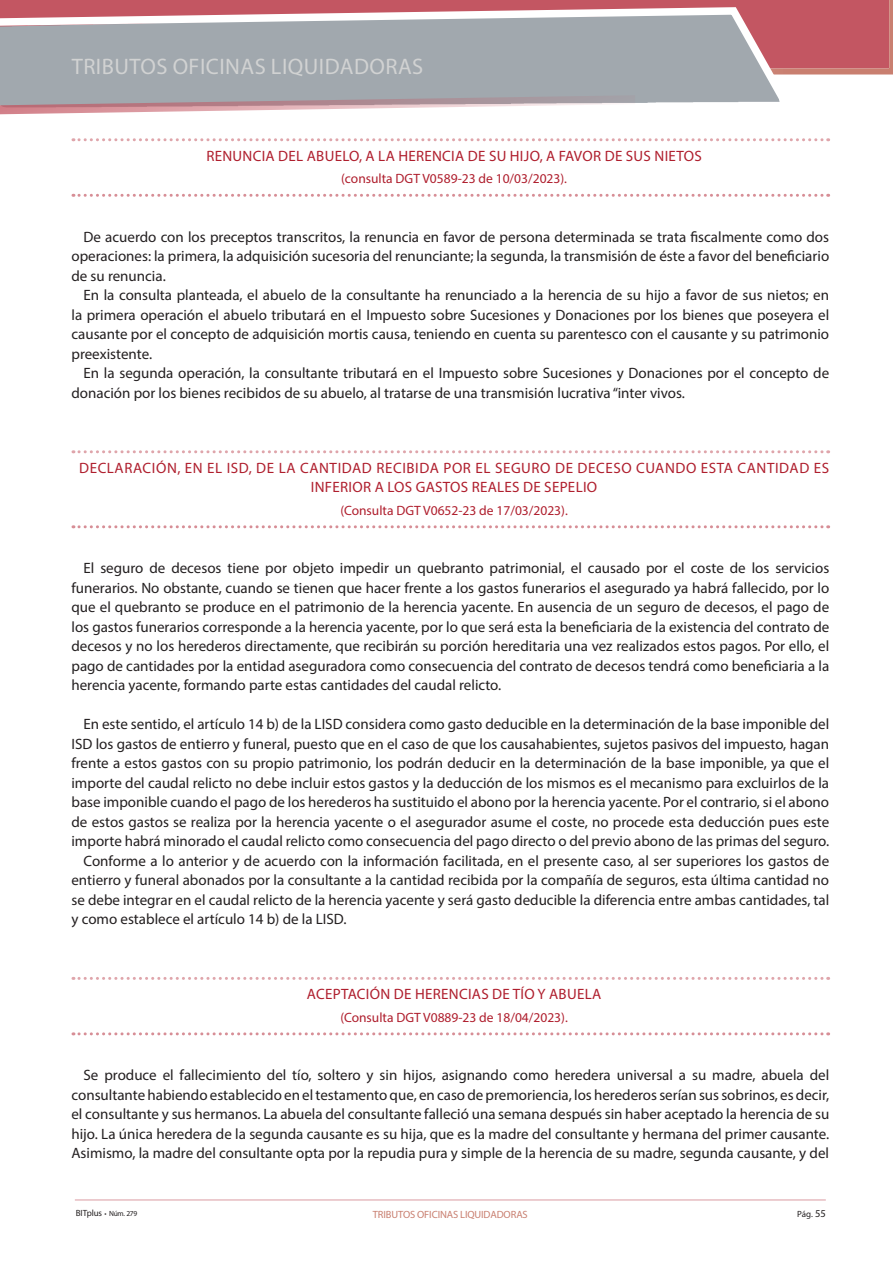
<style>
.page{position:relative;width:893px;height:1263px;background:#fff}
.page>*{position:absolute;margin:0;border:0;box-sizing:border-box;transform-origin:0 0}
.t1{font:22.5px "Myriad Pro";letter-spacing:.02em;color:#d1d2d2}
.BT_New_-_Parrafo_2ºy{font:15px/19.5px "Myriad Pro";color:#231f20;text-align:justify}
.BTNew_-_OOLL_-_Ladil{font:15px/19.5px "Myriad Pro";letter-spacing:.04em;color:#af1e2d;text-align:center}
.BTNew_-_OOLL_-_Ladil-2{font:15px "Myriad Pro";letter-spacing:.02em;color:#af1e2d}
.BT_New_-_Ladillo_2{font:13.5px "Myriad Pro";color:#af1e2d}
.t2{font:10.5px "Myriad Pro";letter-spacing:-.01em;color:#c97f70}
.t3{font:9px "Myriad Pro";color:#231f20}
.t4{font:7.5px "Myriad Pro";letter-spacing:-.03em;color:#231f20}
.s1{font-size:9px}
.s2{font-size:10.5px}
</style>
<div class="page">
<svg style="left:0;top:0;width:893px;height:75px;background:#c45b64"></svg>
<hr style="left:75px;top:1199px;width:751px;height:2px;background:#e7bcc0">
<svg style="left:198px;top:1px;width:403px;height:2px"></svg>
<svg style="left:0;top:3px;width:793px;height:100px;background:#ada4aa"></svg>
<svg style="left:0;top:94px;width:637px;height:21px"></svg>
<svg style="left:764px;top:79px;width:28px;height:24px"></svg>
<svg style="left:73px;top:138px;width:756px;height:3px"></svg>
<svg style="left:73px;top:194px;width:756px;height:3px"></svg>
<svg style="left:73px;top:450px;width:756px;height:3px"></svg>
<svg style="left:73px;top:525px;width:756px;height:3px"></svg>
<svg style="left:73px;top:977px;width:756px;height:3px"></svg>
<svg style="left:73px;top:1032px;width:756px;height:3px"></svg>
<h1 class="t1" style="left:72px;top:52px;width:353px">TRIBUTOS OFICINAS LIQUIDADORAS</h1>
<p class="BTNew_-_OOLL_-_Ladil-2" style="left:206px;top:146px;width:497px">RENUNCIA DEL ABUELO, A LA HERENCIA DE SU HIJO, A FAVOR DE SUS NIETOS</p>
<p class="BT_New_-_Ladillo_2" style="left:341px;top:170px;width:227px">(consulta DGT V0589-23 de 10/03/2023).</p>
<p class="BT_New_-_Parrafo_2ºy" style="left:71px;top:227px;width:759px;text-indent:12px">De acuerdo con los preceptos transcritos, la renuncia en favor de persona determinada se trata fiscalmente como dos operaciones: la primera, la adquisición sucesoria del renunciante; la segunda, la transmisión de éste a favor del beneficiario de su renuncia.</p>
<p class="BT_New_-_Parrafo_2ºy" style="left:71px;top:285px;width:759px;text-indent:12px">En la consulta planteada, el abuelo de la consultante ha renunciado a la herencia de su hijo a favor de sus nietos; en la primera operación el abuelo tributará en el Impuesto sobre Sucesiones y Donaciones por los bienes que poseyera el causante por el concepto de adquisición mortis causa, teniendo en cuenta su parentesco con el causante y su patrimonio preexistente.</p>
<p class="BT_New_-_Parrafo_2ºy" style="left:71px;top:363px;width:759px;text-indent:12px">En la segunda operación, la consultante tributará en el Impuesto sobre Sucesiones y Donaciones por el concepto de donación por los bienes recibidos de su abuelo, al tratarse de una transmisión lucrativa “inter vivos.</p>
<p class="BTNew_-_OOLL_-_Ladil" style="left:79px;top:458px;width:752px">DECLARACIÓN, EN EL ISD, DE LA CANTIDAD RECIBIDA POR EL SEGURO DE DECESO CUANDO ESTA CANTIDAD ES<br>INFERIOR A LOS GASTOS REALES DE SEPELIO</p>
<p class="BT_New_-_Ladillo_2" style="left:340px;top:502px;width:229px">(Consulta DGT V0652-23 de 17/03/2023).</p>
<p class="BT_New_-_Parrafo_2ºy" style="left:71px;top:558px;width:759px;text-indent:12px">El seguro de decesos tiene por objeto impedir un quebranto patrimonial, el causado por el coste de los servicios funerarios. No obstante, cuando se tienen que hacer frente a los gastos funerarios el asegurado ya habrá fallecido, por lo que el quebranto se produce en el patrimonio de la herencia yacente. En ausencia de un seguro de decesos, el pago de los gastos funerarios corresponde a la herencia yacente, por lo que será esta la beneficiaria de la existencia del contrato de decesos y no los herederos directamente, que recibirán su porción hereditaria una vez realizados estos pagos. Por ello, el pago de cantidades por la entidad aseguradora como consecuencia del contrato de decesos tendrá como beneficiaria a la herencia yacente, formando parte estas cantidades del caudal relicto.</p>
<p class="BT_New_-_Parrafo_2ºy" style="left:71px;top:714px;width:759px;text-indent:12px">En este sentido, el artículo 14 b) de la LISD considera como gasto deducible en la determinación de la base imponible del ISD los gastos de entierro y funeral, puesto que en el caso de que los causahabientes, sujetos pasivos del impuesto, hagan frente a estos gastos con su propio patrimonio, los podrán deducir en la determinación de la base imponible, ya que el importe del caudal relicto no debe incluir estos gastos y la deducción de los mismos es el mecanismo para excluirlos de la base imponible cuando el pago de los herederos ha sustituido el abono por la herencia yacente. Por el contrario, si el abono de estos gastos se realiza por la herencia yacente o el asegurador asume el coste, no procede esta deducción pues este importe habrá minorado el caudal relicto como consecuencia del pago directo o del previo abono de las primas del seguro.</p>
<p class="BT_New_-_Parrafo_2ºy" style="left:71px;top:851px;width:759px;text-indent:12px">Conforme a lo anterior y de acuerdo con la información facilitada, en el presente caso, al ser superiores los gastos de entierro y funeral abonados por la consultante a la cantidad recibida por la compañía de seguros, esta última cantidad no se debe integrar en el caudal relicto de la herencia yacente y será gasto deducible la diferencia entre ambas cantidades, tal y como establece el artículo 14 b) de la LISD.</p>
<p class="BTNew_-_OOLL_-_Ladil-2" style="left:307px;top:985px;width:296px">ACEPTACIÓN DE HERENCIAS DE TÍO Y ABUELA</p>
<p class="BT_New_-_Ladillo_2" style="left:340px;top:1009px;width:229px">(Consulta DGT V0889-23 de 18/04/2023).</p>
<p class="BT_New_-_Parrafo_2ºy" style="left:71px;top:1065px;width:759px;text-indent:12px">Se produce el fallecimiento del tío, soltero y sin hijos, asignando como heredera universal a su madre, abuela del consultante habiendo establecido en el testamento que, en caso de premoriencia, los herederos serían sus sobrinos, es decir, el consultante y sus hermanos. La abuela del consultante falleció una semana después sin haber aceptado la herencia de su hijo. La única heredera de la segunda causante es su hija, que es la madre del consultante y hermana del primer causante.<br>Asimismo, la madre del consultante opta por la repudia pura y simple de la herencia de su madre, segunda causante, y del</p>
<p class="t4" style="left:76px;top:1209px;width:63px"><span class="s1">BITplus</span> • Núm. 279</p>
<p class="t2" style="left:373px;top:1208px;width:156px">TRIBUTOS OFICINAS LIQUIDADORAS</p>
<p class="t3" style="left:797px;top:1208px;width:30px">Pág. <span class="s2">55</span></p>
</div>
